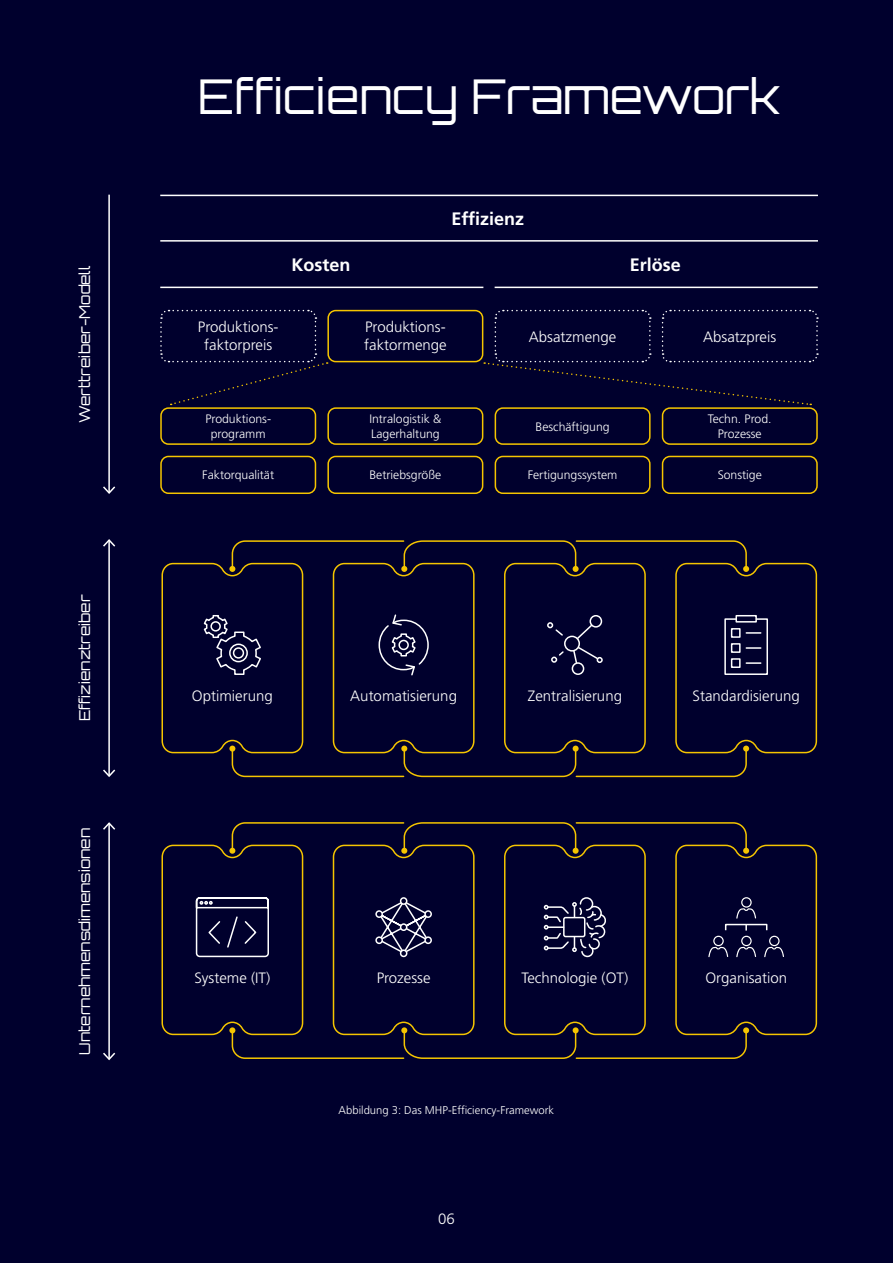
<style>
.page{position:relative;width:893px;height:1263px;background:#00002d}
.page>*{position:absolute;margin:0;border:0;box-sizing:border-box;transform-origin:0 0}
.t1{font:48px "Orbitron";color:#fff}
.t2{font:700 18px "Frutiger LT Pro";color:#fff}
.t3{font:300 15px/18px "Frutiger LT Pro";color:#fff}
.t4{font:15px "Orbitron";color:#fff}
.t5{font:300 12.3px/14.7px "Frutiger LT Pro";color:#fff;text-align:center}
.t6{font:300 11.25px "Frutiger LT Pro";color:#fff}
</style>
<div class="page">
<div style="left:662px;top:407px;width:156px;height:38px;border:2px solid #f5c500;border-radius:8px"></div>
<div style="left:662px;top:456px;width:156px;height:38px;border:2px solid #f5c500;border-radius:8px"></div>
<div style="left:327px;top:456px;width:156px;height:38px;border:2px solid #f5c500;border-radius:8px"></div>
<div style="left:495px;top:407px;width:156px;height:38px;border:2px solid #f5c500;border-radius:8px"></div>
<div style="left:495px;top:456px;width:156px;height:38px;border:2px solid #f5c500;border-radius:8px"></div>
<div style="left:160px;top:456px;width:156px;height:38px;border:2px solid #f5c500;border-radius:8px"></div>
<hr style="left:108px;top:540px;width:2px;height:236px;background:#fff">
<svg style="left:103px;top:539px;width:13px;height:9px"></svg>
<svg style="left:103px;top:768px;width:13px;height:9px"></svg>
<hr style="left:108px;top:195px;width:2px;height:298px;background:#fff">
<svg style="left:103px;top:485px;width:13px;height:9px"></svg>
<hr style="left:108px;top:823px;width:2px;height:236px;background:#fff">
<svg style="left:103px;top:822px;width:13px;height:9px"></svg>
<svg style="left:103px;top:1051px;width:13px;height:10px"></svg>
<div style="left:327px;top:310px;width:156px;height:52px;border:2px solid #f5c500;border-radius:8px"></div>
<hr style="left:495px;top:287px;width:323px;height:1px;background:#fff">
<hr style="left:160px;top:287px;width:323px;height:1px;background:#fff">
<svg style="left:160px;top:309px;width:168px;height:96px"></svg>
<svg style="left:484px;top:309px;width:335px;height:97px"></svg>
<div style="left:160px;top:407px;width:156px;height:38px;border:2px solid #f5c500;border-radius:8px"></div>
<div style="left:327px;top:407px;width:156px;height:38px;border:2px solid #f5c500;border-radius:8px"></div>
<hr style="left:160px;top:240px;width:658px;height:2px;background:#fff">
<hr style="left:160px;top:195px;width:658px;height:1px;background:#fff">
<svg style="left:161px;top:540px;width:657px;height:238px"></svg>
<svg style="left:161px;top:822px;width:657px;height:237px"></svg>
<p class="t4" style="left:76px;top:423px;width:159px;rotate:-90deg">Werttreiber-Modell</p>
<p class="t4" style="left:76px;top:721px;width:128px;rotate:-90deg">Effizienztreiber</p>
<p class="t4" style="left:76px;top:1055px;width:229px;rotate:-90deg">Unternehmensdimensionen</p>
<h1 class="t1" style="left:198px;top:67px;width:584px">Efficiency Framework</h1>
<p class="t2" style="left:452px;top:208px;width:74px">Effizienz</p>
<p class="t2" style="left:291px;top:254px;width:61px">Kosten</p>
<p class="t2" style="left:630px;top:254px;width:53px">Erlöse</p>
<p class="t3" style="left:198px;top:318px;width:82px;text-align:center">Produktions&shy;faktorpreis</p>
<p class="t3" style="left:364px;top:318px;width:84px">Produktions&shy;faktormenge</p>
<p class="t3" style="left:529px;top:328px;width:89px">Absatzmenge</p>
<p class="t3" style="left:703px;top:328px;width:75px">Absatzpreis</p>
<p class="t5" style="left:205px;top:412px;width:67px">Produktions&shy;programm</p>
<p class="t5" style="left:369px;top:412px;width:74px;text-align:left">Intralogistik &amp;<br>Lagerhaltung</p>
<p class="t5" style="left:536px;top:419px;width:76px">Beschäftigung</p>
<p class="t5" style="left:708px;top:412px;width:65px">Techn. Prod.<br>Prozesse</p>
<p class="t5" style="left:369px;top:468px;width:73px">Betriebsgröße</p>
<p class="t5" style="left:202px;top:468px;width:73px">Faktorqualität</p>
<p class="t5" style="left:718px;top:468px;width:46px">Sonstige</p>
<p class="t5" style="left:528px;top:468px;width:91px">Fertigungssystem</p>
<p class="t3" style="left:192px;top:687px;width:82px">Optimierung</p>
<p class="t3" style="left:350px;top:687px;width:108px">Automatisierung</p>
<p class="t3" style="left:528px;top:687px;width:96px">Zentralisierung</p>
<p class="t3" style="left:693px;top:687px;width:109px">Standardisierung</p>
<p class="t3" style="left:194px;top:969px;width:77px">Systeme (IT)</p>
<p class="t3" style="left:377px;top:969px;width:55px">Prozesse</p>
<p class="t3" style="left:522px;top:969px;width:108px">Technologie (OT)</p>
<p class="t3" style="left:705px;top:969px;width:83px">Organisation</p>
<p class="t6" style="left:339px;top:1103px;width:217px">Abbildung 3: Das MHP-Efficiency-Framework</p>
<p class="t3" style="left:438px;top:1209px;width:18px">06</p>
</div>
